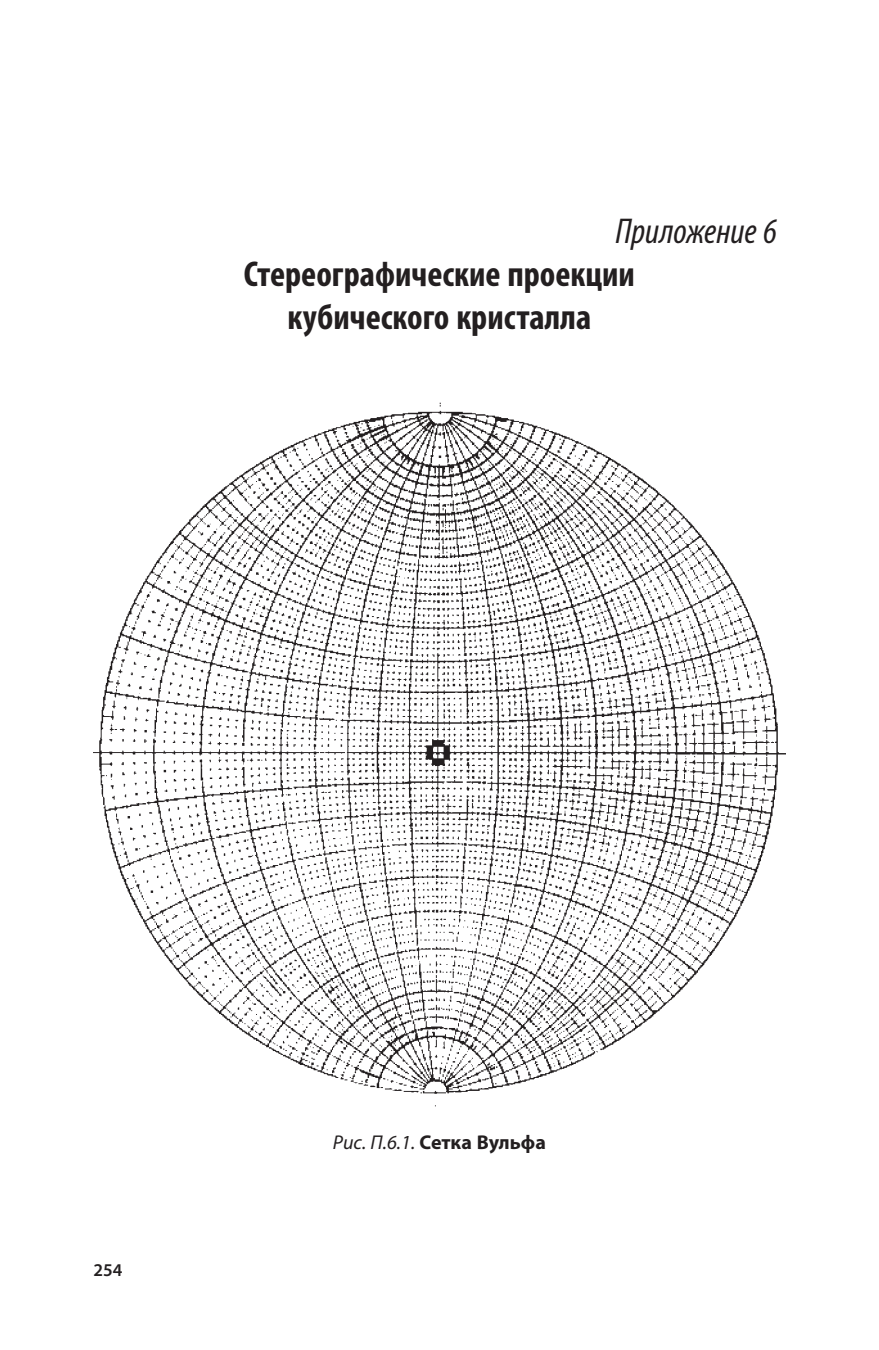
<style>
.page{position:relative;width:879px;height:1350px;background:#fff}
.page>*{position:absolute;margin:0;border:0;box-sizing:border-box;transform-origin:0 0}
.t1{font:700 condensed 36px "Myriad Pro";color:#231f20}
.t2{font:italic condensed 36px "Myriad Pro";color:#231f20}
.t3{font:700 20px "Myriad Pro";letter-spacing:-.005em;color:#231f20}
.t4{font:600 18px "Myriad Pro";color:#231f20}
.s1{font-weight:700;font-style:normal;color:#fff}
.s2{font-weight:400;font-style:italic}
</style>
<div class="page">
<img style="left:94px;top:402px;width:691px;height:705px">
<p class="t2" style="left:615px;top:209px;width:171px">Приложение 6<span class="s1">.</span></p>
<p class="t1" style="left:244px;top:251px;width:392px">Стереографические проекции</p>
<p class="t1" style="left:288px;top:294px;width:305px">кубического кристалла</p>
<p class="t4" style="left:94px;top:1258px;width:30px">254</p>
<p class="t3" style="left:333px;top:1129px;width:215px"><span class="s2">Рис. П.6.1.</span> Сетка Вульфа</p>
</div>
